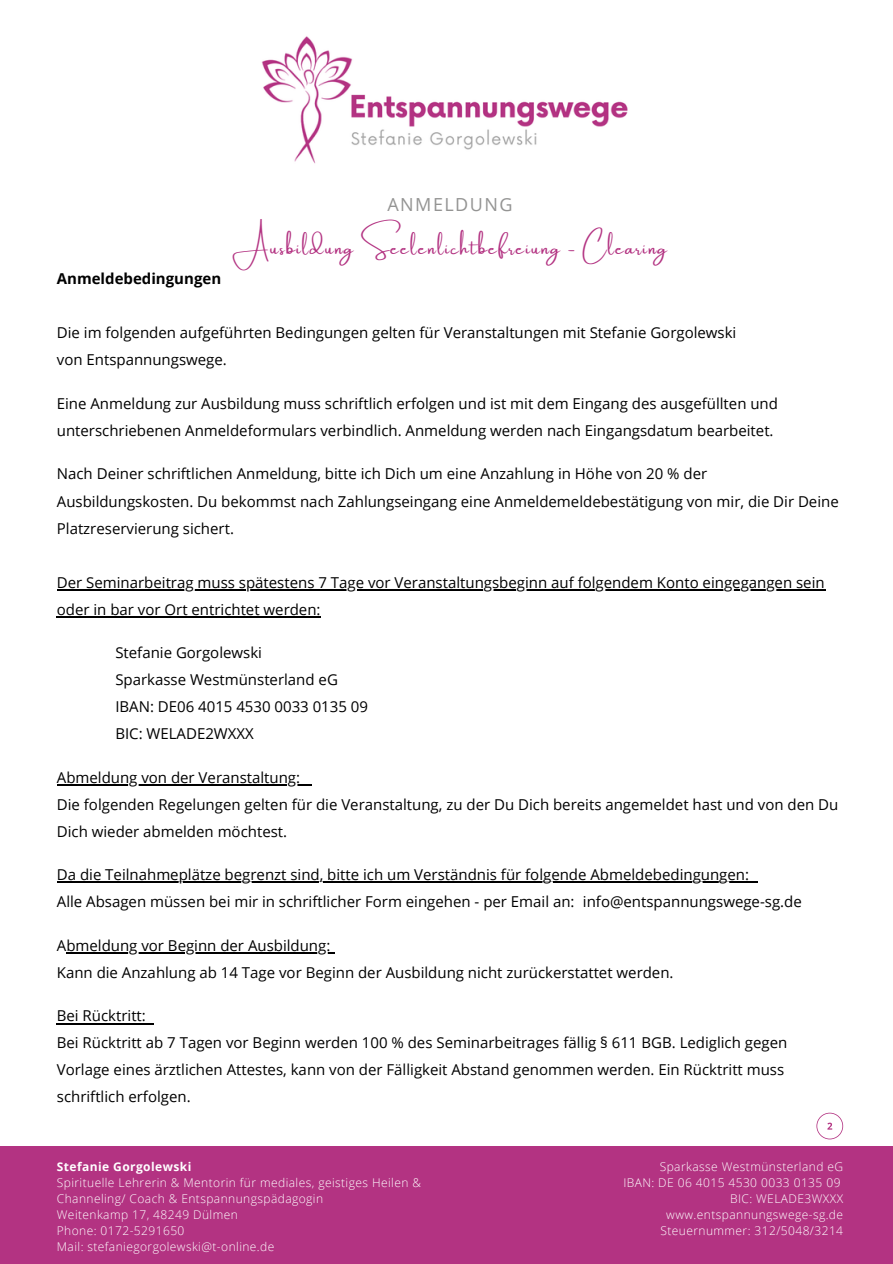
<style>
.page{position:relative;width:893px;height:1264px;background:#fff}
.page>*{position:absolute;margin:0;border:0;box-sizing:border-box;transform-origin:0 0}
.t1{font:18px "Amsterdam One";letter-spacing:.08em;color:#b33382}
.t2{font:18px "Open Sans";letter-spacing:.08em;color:#949493}
.t3{font:15px/27px "Open Sans";color:#000}
.t4{font:700 15px "Open Sans";color:#000}
.t5{font:300 12px/16px "Open Sans";letter-spacing:.035em;color:#fff}
.t6{font:700 12px "Open Sans";letter-spacing:.035em;color:#fff}
</style>
<div class="page">
<div style="left:0;top:1146px;width:892px;height:117px;background:#b33382"></div>
<hr style="left:57px;top:589px;width:768px;height:1px;background:#000">
<hr style="left:57px;top:616px;width:264px;height:1px;background:#000">
<hr style="left:57px;top:784px;width:243px;height:1px;background:#000">
<svg style="left:300px;top:784px;width:12px;height:1px"></svg>
<hr style="left:57px;top:881px;width:692px;height:2px;background:#000">
<svg style="left:749px;top:881px;width:8px;height:2px"></svg>
<hr style="left:66px;top:952px;width:265px;height:1px;background:#000">
<hr style="left:57px;top:1022px;width:89px;height:2px;background:#000">
<svg style="left:816px;top:1112px;width:27px;height:27px"></svg>
<img style="left:261px;top:36px;width:367px;height:128px">
<h4 class="t2" style="left:387px;top:191px;width:126px">ANMELDUNG</h4>
<p class="t1" style="left:233px;top:238px;width:436px">Ausbildung Seelenlichtbefreiung - Clearing</p>
<p class="t4" style="left:57px;top:268px;width:166px">Anmeldebedingungen</p>
<h1 class="t3" style="left:57px;top:319px;width:681px">Die im folgenden aufgeführten Bedingungen gelten für Veranstaltungen mit Stefanie Gorgolewski von Entspannungswege.</h1>
<h2 class="t3" style="left:57px;top:389px;width:722px">Eine Anmeldung zur Ausbildung muss schriftlich erfolgen und ist mit dem Eingang des ausgefüllten und unterschriebenen Anmeldeformulars verbindlich. Anmeldung werden nach Eingangsdatum bearbeitet.</h2>
<h3 class="t3" style="left:57px;top:460px;width:783px">Nach Deiner schriftlichen Anmeldung, bitte ich Dich um eine Anzahlung in Höhe von 20 % der<br>Ausbildungskosten. Du bekommst nach Zahlungseingang eine Anmeldemeldebestätigung von mir, die Dir Deine<br>Platzreservierung sichert.</h3>
<h4 class="t3" style="left:57px;top:568px;width:769px">Der Seminarbeitrag muss spätestens 7 Tage vor Veranstaltungsbeginn auf folgendem Konto eingegangen sein oder in bar vor Ort entrichtet werden:</h4>
<h4 class="t3" style="left:115px;top:638px;width:254px">Stefanie Gorgolewski<br>Sparkasse Westmünsterland eG<br>IBAN: DE06 4015 4530 0033 0135 09<br>BIC: WELADE2WXXX</h4>
<h4 class="t3" style="left:57px;top:763px;width:783px">Abmeldung von der Veranstaltung:<br>Die folgenden Regelungen gelten für die Veranstaltung, zu der Du Dich bereits angemeldet hast und von den Du<br>Dich wieder abmelden möchtest.</h4>
<h4 class="t3" style="left:57px;top:860px;width:746px">Da die Teilnahmeplätze begrenzt sind, bitte ich um Verständnis für folgende Abmeldebedingungen:<br>Alle Absagen müssen bei mir in schriftlicher Form eingehen - per Email an: info@entspannungswege-sg.de</h4>
<h4 class="t3" style="left:57px;top:931px;width:275px">Abmeldung vor Beginn der Ausbildung:</h4>
<h4 class="t3" style="left:57px;top:958px;width:618px">Kann die Anzahlung ab 14 Tage vor Beginn der Ausbildung nicht zurückerstattet werden.</h4>
<h4 class="t3" style="left:57px;top:1001px;width:91px">Bei Rücktritt:</h4>
<h4 class="t3" style="left:57px;top:1028px;width:732px">Bei Rücktritt ab 7 Tagen vor Beginn werden 100 % des Seminarbeitrages fällig § 611 BGB. Lediglich gegen<br>Vorlage eines ärztlichen Attestes, kann von der Fälligkeit Abstand genommen werden. Ein Rücktritt muss schriftlich erfolgen.</h4>
<p class="t6" style="left:57px;top:1157px;width:136px">Stefanie Gorgolewski</p>
<p class="t5" style="left:57px;top:1173px;width:365px">Spirituelle Lehrerin &amp; Mentorin für mediales, geistiges Heilen &amp;<br>Channeling/ Coach &amp; Entspannungspädagogin</p>
<p class="t5" style="left:57px;top:1205px;width:182px">Weitenkamp 17, 48249 Dülmen</p>
<p class="t5" style="left:57px;top:1221px;width:129px">Phone: 0172-5291650</p>
<p class="t5" style="left:57px;top:1237px;width:219px">Mail: stefaniegorgolewski@t-online.de</p>
<p class="t5" style="left:659px;top:1157px;width:185px">Sparkasse Westmünsterland eG</p>
<p class="t5" style="left:623px;top:1173px;width:219px">IBAN: DE 06 4015 4530 0033 0135 09</p>
<p class="t5" style="left:730px;top:1189px;width:114px">BIC: WELADE3WXXX</p>
<p class="t5" style="left:666px;top:1205px;width:178px">www.entspannungswege-sg.de</p>
<p class="t5" style="left:660px;top:1221px;width:184px">Steuernummer: 312/5048/3214</p>
</div>
